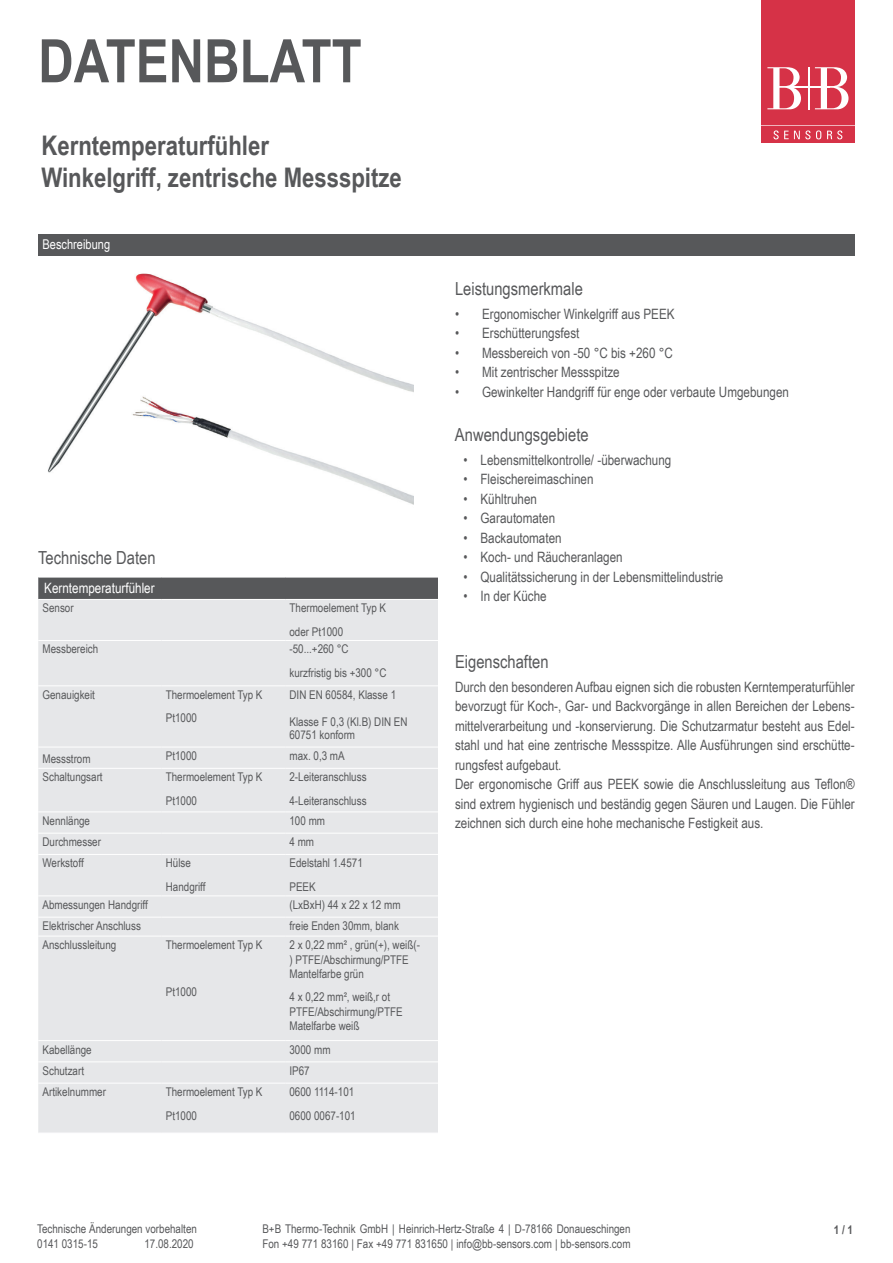
<style>
.page{position:relative;width:893px;height:1263px;background:#fff}
.page>*{position:absolute;margin:0;border:0;box-sizing:border-box;transform-origin:0 0}
.t1{font:700 60px "Arial Narrow";color:#57585a}
.t2{font:700 27px/32.4px "Arial Narrow";color:#57585a}
.t3{font:18px "Arial Narrow";color:#57585a}
.t4{font:14.25px/19.5px "Arial Narrow";color:#57585a}
.t5{font:14.25px "Arial Narrow";color:#fff}
.t6{font:13.5px "Arial Narrow";color:#fff}
.t7{font:12px/23.4px "Arial Narrow";color:#57585a}
.t8{font:700 12px "Arial Narrow";color:#57585a}
</style>
<div class="page">
<div style="left:38px;top:234px;width:817px;height:21px;background:#57585a"></div>
<div style="left:38px;top:578px;width:400px;height:21px;background:#57585a"></div>
<div style="left:38px;top:600px;width:400px;height:533px;background:#e6e7e9"></div>
<hr style="left:38px;top:640px;width:124px;height:1px;background:#fff">
<hr style="left:162px;top:640px;width:123px;height:1px;background:#fff">
<hr style="left:285px;top:640px;width:153px;height:1px;background:#fff">
<hr style="left:38px;top:685px;width:124px;height:1px;background:#fff">
<hr style="left:162px;top:685px;width:123px;height:1px;background:#fff">
<hr style="left:285px;top:685px;width:153px;height:1px;background:#fff">
<hr style="left:38px;top:747px;width:124px;height:1px;background:#fff">
<hr style="left:162px;top:747px;width:123px;height:1px;background:#fff">
<hr style="left:285px;top:747px;width:153px;height:1px;background:#fff">
<hr style="left:38px;top:768px;width:124px;height:1px;background:#fff">
<hr style="left:162px;top:768px;width:123px;height:1px;background:#fff">
<hr style="left:285px;top:768px;width:153px;height:1px;background:#fff">
<hr style="left:38px;top:811px;width:124px;height:1px;background:#fff">
<hr style="left:162px;top:811px;width:123px;height:1px;background:#fff">
<hr style="left:285px;top:811px;width:153px;height:1px;background:#fff">
<hr style="left:38px;top:833px;width:124px;height:1px;background:#fff">
<hr style="left:38px;top:854px;width:124px;height:1px;background:#fff">
<hr style="left:38px;top:895px;width:124px;height:1px;background:#fff">
<hr style="left:38px;top:917px;width:124px;height:1px;background:#fff">
<hr style="left:38px;top:936px;width:124px;height:1px;background:#fff">
<hr style="left:38px;top:1040px;width:124px;height:1px;background:#fff">
<hr style="left:38px;top:1061px;width:124px;height:1px;background:#fff">
<hr style="left:38px;top:1083px;width:124px;height:1px;background:#fff">
<hr style="left:162px;top:833px;width:123px;height:1px;background:#fff">
<hr style="left:285px;top:833px;width:153px;height:1px;background:#fff">
<hr style="left:162px;top:854px;width:123px;height:1px;background:#fff">
<hr style="left:285px;top:854px;width:153px;height:1px;background:#fff">
<hr style="left:162px;top:895px;width:123px;height:1px;background:#fff">
<hr style="left:285px;top:895px;width:153px;height:1px;background:#fff">
<hr style="left:162px;top:917px;width:123px;height:1px;background:#fff">
<hr style="left:285px;top:917px;width:153px;height:1px;background:#fff">
<hr style="left:162px;top:936px;width:123px;height:1px;background:#fff">
<hr style="left:285px;top:936px;width:153px;height:1px;background:#fff">
<hr style="left:162px;top:1040px;width:123px;height:1px;background:#fff">
<hr style="left:285px;top:1040px;width:153px;height:1px;background:#fff">
<hr style="left:162px;top:1061px;width:123px;height:1px;background:#fff">
<hr style="left:285px;top:1061px;width:153px;height:1px;background:#fff">
<hr style="left:162px;top:1083px;width:123px;height:1px;background:#fff">
<hr style="left:285px;top:1083px;width:153px;height:1px;background:#fff">
<img style="left:48px;top:273px;width:366px;height:232px">
<div style="left:761px;top:126px;width:94px;height:17px;background:#d63247"></div>
<svg style="left:761px;top:0;width:94px;height:139px"></svg>
<h1 class="t1" style="left:38px;top:16px;width:325px">DATENBLATT</h1>
<h2 class="t2" style="left:41px;top:128px;width:362px">Kerntemperaturfühler<br>Winkelgriff, zentrische Messspitze</h2>
<p class="t6" style="left:43px;top:235px;width:69px">Beschreibung</p>
<h3 class="t3" style="left:38px;top:544px;width:119px">Technische Daten</h3>
<p class="t5" style="left:44px;top:578px;width:112px">Kerntemperaturfühler</p>
<p class="t7" style="left:43px;top:596px;width:33px">Sensor</p>
<p class="t7" style="left:289px;top:596px;width:98px">Thermoelement Typ K oder Pt1000</p>
<p class="t7" style="left:43px;top:637px;width:57px">Messbereich</p>
<p class="t7" style="left:289px;top:637px;width:98px">-50...+260 °C kurzfristig bis +300 °C</p>
<p class="t7" style="left:43px;top:682px;width:54px">Genauigkeit</p>
<p class="t7" style="left:166px;top:682px;width:98px">Thermoelement Typ K<br>Pt1000</p>
<p class="t7" style="left:289px;top:682px;width:108px">DIN EN 60584, Klasse 1</p>
<p class="t7" style="left:289px;top:714px;width:120px;line-height:13.5px">Klasse F 0,3 (Kl.B) DIN EN<br>60751 konform</p>
<p class="t7" style="left:43px;top:747px;width:50px">Messstrom</p>
<p class="t7" style="left:166px;top:744px;width:33px">Pt1000</p>
<p class="t7" style="left:289px;top:744px;width:57px">max. 0,3 mA</p>
<p class="t7" style="left:43px;top:765px;width:62px">Schaltungsart</p>
<p class="t7" style="left:166px;top:765px;width:98px">Thermoelement Typ K<br>Pt1000</p>
<p class="t7" style="left:289px;top:765px;width:79px">2-Leiteranschluss<br>4-Leiteranschluss</p>
<p class="t7" style="left:43px;top:808px;width:49px">Nennlänge</p>
<p class="t7" style="left:289px;top:808px;width:37px">100 mm</p>
<p class="t7" style="left:43px;top:830px;width:60px">Durchmesser</p>
<p class="t7" style="left:289px;top:830px;width:26px">4 mm</p>
<p class="t7" style="left:43px;top:851px;width:43px">Werkstoff</p>
<p class="t7" style="left:166px;top:851px;width:41px">Hülse<br>Handgriff</p>
<p class="t7" style="left:289px;top:851px;width:75px">Edelstahl 1.4571<br>PEEK</p>
<p class="t7" style="left:43px;top:892px;width:107px">Abmessungen Handgriff</p>
<p class="t7" style="left:289px;top:892px;width:113px">(LxBxH) 44 x 22 x 12 mm</p>
<p class="t7" style="left:43px;top:914px;width:100px">Elektrischer Anschluss</p>
<p class="t7" style="left:289px;top:914px;width:111px">freie Enden 30mm, blank</p>
<p class="t7" style="left:43px;top:933px;width:75px">Anschlussleitung</p>
<p class="t7" style="left:166px;top:933px;width:98px">Thermoelement Typ K</p>
<p class="t7" style="left:166px;top:979px;width:33px">Pt1000</p>
<p class="t7" style="left:289px;top:937px;width:132px;line-height:14.4px">2 x 0,22 mm² , grün(+), weiß(- ) PTFE/Abschirmung/PTFE<br>Mantelfarbe grün</p>
<p class="t7" style="left:289px;top:989px;width:115px;line-height:14.4px">4 x 0,22 mm², weiß,r ot<br>PTFE/Abschirmung/PTFE<br>Matelfarbe weiß</p>
<p class="t7" style="left:43px;top:1037px;width:51px">Kabellänge</p>
<p class="t7" style="left:289px;top:1037px;width:43px">3000 mm</p>
<p class="t7" style="left:43px;top:1058px;width:43px">Schutzart</p>
<p class="t7" style="left:289px;top:1058px;width:22px">IP67</p>
<p class="t7" style="left:43px;top:1080px;width:65px">Artikelnummer</p>
<p class="t7" style="left:166px;top:1080px;width:98px">Thermoelement Typ K<br>Pt1000</p>
<p class="t7" style="left:289px;top:1080px;width:68px">0600 1114-101<br>0600 0067-101</p>
<h3 class="t3" style="left:455px;top:276px;width:129px">Leistungsmerkmale</h3>
<p class="t4" style="left:455px;top:304px;width:221px">• Ergonomischer Winkelgriff aus PEEK</p>
<p class="t4" style="left:455px;top:323px;width:126px">• Erschütterungsfest</p>
<p class="t4" style="left:455px;top:343px;width:219px">• Messbereich von -50 °C bis +260 °C</p>
<p class="t4" style="left:455px;top:362px;width:166px">• Mit zentrischer Messspitze</p>
<p class="t4" style="left:455px;top:382px;width:336px">• Gewinkelter Handgriff für enge oder verbaute Umgebungen</p>
<h3 class="t3" style="left:455px;top:421px;width:135px">Anwendungsgebiete</h3>
<p class="t4" style="left:463px;top:449px;width:209px">• Lebensmittelkontrolle/ -überwachung</p>
<p class="t4" style="left:463px;top:469px;width:132px">• Fleischereimaschinen</p>
<p class="t4" style="left:463px;top:488px;width:75px">• Kühltruhen</p>
<p class="t4" style="left:463px;top:508px;width:93px">• Garautomaten</p>
<p class="t4" style="left:463px;top:527px;width:100px">• Backautomaten</p>
<p class="t4" style="left:463px;top:547px;width:161px">• Koch- und Räucheranlagen</p>
<p class="t4" style="left:463px;top:566px;width:261px">• Qualitätssicherung in der Lebensmittelindustrie</p>
<p class="t4" style="left:463px;top:586px;width:85px">• In der Küche</p>
<h3 class="t3" style="left:455px;top:648px;width:95px">Eigenschaften</h3>
<p class="t4" style="left:455px;top:676px;width:401px">Durch den besonderen Aufbau eignen sich die robusten Kerntemperaturfühler bevorzugt für Koch-, Gar- und Backvorgänge in allen Bereichen der Lebens&shy;mittelverarbeitung und -konservierung. Die Schutzarmatur besteht aus Edel&shy;stahl und hat eine zentrische Messspitze. Alle Ausführungen sind erschütte&shy;rungsfest aufgebaut.<br>Der ergonomische Griff aus PEEK sowie die Anschlussleitung aus Teflon® sind extrem hygienisch und beständig gegen Säuren und Laugen. Die Fühler zeichnen sich durch eine hohe mechanische Festigkeit aus.</p>
<p class="t7" style="left:37px;top:1221px;width:161px;line-height:15px">Technische Änderungen vorbehalten<br>0141 0315-15</p>
<p class="t7" style="left:144px;top:1232px;width:51px">17.08.2020</p>
<p class="t7" style="left:262px;top:1221px;width:370px;line-height:15px">B+B Thermo-Technik GmbH | Heinrich-Hertz-Straße 4 | D-78166 Donaueschingen<br>Fon +49 771 83160 | Fax +49 771 831650 | info@bb-sensors.com | bb-sensors.com</p>
<p class="t8" style="left:834px;top:1220px;width:21px">1 / 1</p>
</div>
